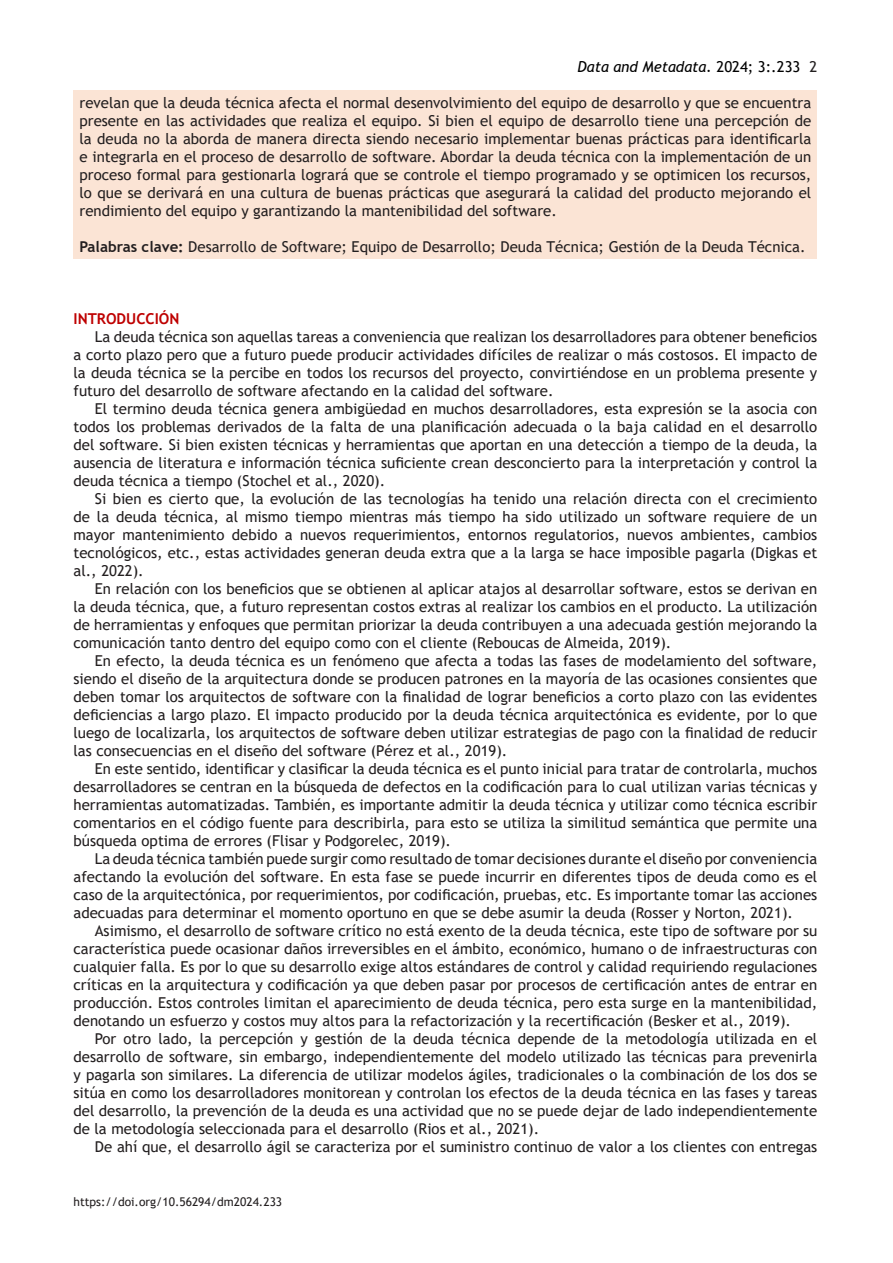
<style>
.page{position:relative;width:893px;height:1263px;background:#fff}
.page>*{position:absolute;margin:0;border:0;box-sizing:border-box;transform-origin:0 0}
.t1{font:15px/18px "Trebuchet MS";color:#231f20;text-align:justify}
.t2{font:italic 15px "Trebuchet MS";color:#000}
.t3{font:700 15px "Trebuchet MS";color:#be0000}
.t4{font:12px "Trebuchet MS";color:#231f20}
.s1{font-style:normal}
.s2{font-style:normal;color:#231f20}
.s3{font-weight:700}
</style>
<div class="page">
<div style="left:74px;top:90px;width:743px;height:168px;background:#fbe4d5"></div>
<p class="t2" style="left:578px;top:58px;width:241px">Data and Metadata. <span class="s1">2024; 3:.233</span> <span class="s2">2</span></p>
<p class="t1" style="left:80px;top:94px;width:733px">revelan que la deuda técnica afecta el normal desenvolvimiento del equipo de desarrollo y que se encuentra presente en las actividades que realiza el equipo. Si bien el equipo de desarrollo tiene una percepción de la deuda no la aborda de manera directa siendo necesario implementar buenas prácticas para identificarla e integrarla en el proceso de desarrollo de software. Abordar la deuda técnica con la implementación de un proceso formal para gestionarla logrará que se controle el tiempo programado y se optimicen los recursos, lo que se derivará en una cultura de buenas prácticas que asegurará la calidad del producto mejorando el rendimiento del equipo y garantizando la mantenibilidad del software.</p>
<p class="t1" style="left:80px;top:238px;width:728px"><span class="s3">Palabras clave:</span> Desarrollo de Software; Equipo de Desarrollo; Deuda Técnica; Gestión de la Deuda Técnica.</p>
<p class="t3" style="left:74px;top:309px;width:107px">INTRODUCCIÓN</p>
<p class="t1" style="left:74px;top:328px;width:745px;text-indent:21px">La deuda técnica son aquellas tareas a conveniencia que realizan los desarrolladores para obtener beneficios a corto plazo pero que a futuro puede producir actividades difíciles de realizar o más costosos. El impacto de la deuda técnica se la percibe en todos los recursos del proyecto, convirtiéndose en un problema presente y futuro del desarrollo de software afectando en la calidad del software.</p>
<p class="t1" style="left:74px;top:400px;width:745px;text-indent:21px">El termino deuda técnica genera ambigüedad en muchos desarrolladores, esta expresión se la asocia con todos los problemas derivados de la falta de una planificación adecuada o la baja calidad en el desarrollo del software. Si bien existen técnicas y herramientas que aportan en una detección a tiempo de la deuda, la ausencia de literatura e información técnica suficiente crean desconcierto para la interpretación y control la deuda técnica a tiempo (Stochel et al., 2020).</p>
<p class="t1" style="left:74px;top:490px;width:745px;text-indent:21px">Si bien es cierto que, la evolución de las tecnologías ha tenido una relación directa con el crecimiento de la deuda técnica, al mismo tiempo mientras más tiempo ha sido utilizado un software requiere de un mayor mantenimiento debido a nuevos requerimientos, entornos regulatorios, nuevos ambientes, cambios tecnológicos, etc., estas actividades generan deuda extra que a la larga se hace imposible pagarla (Digkas et al., 2022).</p>
<p class="t1" style="left:74px;top:580px;width:745px;text-indent:21px">En relación con los beneficios que se obtienen al aplicar atajos al desarrollar software, estos se derivan en la deuda técnica, que, a futuro representan costos extras al realizar los cambios en el producto. La utilización de herramientas y enfoques que permitan priorizar la deuda contribuyen a una adecuada gestión mejorando la comunicación tanto dentro del equipo como con el cliente (Reboucas de Almeida, 2019).</p>
<p class="t1" style="left:74px;top:652px;width:745px;text-indent:21px">En efecto, la deuda técnica es un fenómeno que afecta a todas las fases de modelamiento del software, siendo el diseño de la arquitectura donde se producen patrones en la mayoría de las ocasiones consientes que deben tomar los arquitectos de software con la finalidad de lograr beneficios a corto plazo con las evidentes deficiencias a largo plazo. El impacto producido por la deuda técnica arquitectónica es evidente, por lo que luego de localizarla, los arquitectos de software deben utilizar estrategias de pago con la finalidad de reducir las consecuencias en el diseño del software (Pérez et al., 2019).</p>
<p class="t1" style="left:74px;top:760px;width:745px;text-indent:21px">En este sentido, identificar y clasificar la deuda técnica es el punto inicial para tratar de controlarla, muchos desarrolladores se centran en la búsqueda de defectos en la codificación para lo cual utilizan varias técnicas y herramientas automatizadas. También, es importante admitir la deuda técnica y utilizar como técnica escribir comentarios en el código fuente para describirla, para esto se utiliza la similitud semántica que permite una búsqueda optima de errores (Flisar y Podgorelec, 2019).</p>
<p class="t1" style="left:74px;top:850px;width:745px;text-indent:21px">La deuda técnica también puede surgir como resultado de tomar decisiones durante el diseño por conveniencia afectando la evolución del software. En esta fase se puede incurrir en diferentes tipos de deuda como es el caso de la arquitectónica, por requerimientos, por codificación, pruebas, etc. Es importante tomar las acciones adecuadas para determinar el momento oportuno en que se debe asumir la deuda (Rosser y Norton, 2021).</p>
<p class="t1" style="left:74px;top:922px;width:745px;text-indent:21px">Asimismo, el desarrollo de software crítico no está exento de la deuda técnica, este tipo de software por su característica puede ocasionar daños irreversibles en el ámbito, económico, humano o de infraestructuras con cualquier falla. Es por lo que su desarrollo exige altos estándares de control y calidad requiriendo regulaciones críticas en la arquitectura y codificación ya que deben pasar por procesos de certificación antes de entrar en producción. Estos controles limitan el aparecimiento de deuda técnica, pero esta surge en la mantenibilidad, denotando un esfuerzo y costos muy altos para la refactorización y la recertificación (Besker et al., 2019).</p>
<p class="t1" style="left:74px;top:1030px;width:745px;text-indent:21px">Por otro lado, la percepción y gestión de la deuda técnica depende de la metodología utilizada en el desarrollo de software, sin embargo, independientemente del modelo utilizado las técnicas para prevenirla y pagarla son similares. La diferencia de utilizar modelos ágiles, tradicionales o la combinación de los dos se sitúa en como los desarrolladores monitorean y controlan los efectos de la deuda técnica en las fases y tareas del desarrollo, la prevención de la deuda es una actividad que no se puede dejar de lado independientemente de la metodología seleccionada para el desarrollo (Rios et al., 2021).</p>
<p class="t1" style="left:95px;top:1138px;width:724px">De ahí que, el desarrollo ágil se caracteriza por el suministro continuo de valor a los clientes con entregas</p>
<p class="t4" style="left:74px;top:1194px;width:210px">https://doi.org/10.56294/dm2024.233</p>
</div>
